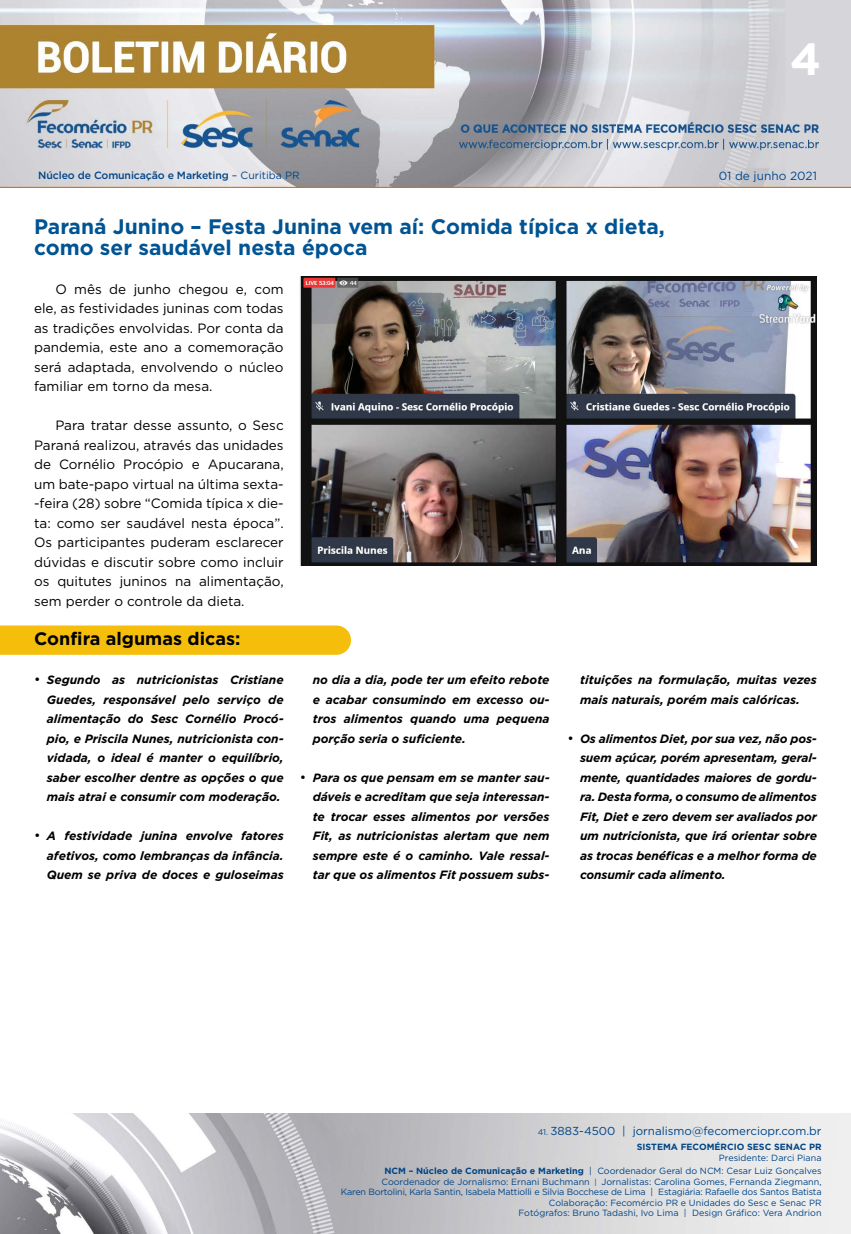
<style>
.page{position:relative;width:851px;height:1234px;background:#fff}
.page>*{position:absolute;margin:0;border:0;box-sizing:border-box;transform-origin:0 0}
.t1{font:700 45px "Gotham";color:#fff}
.t2{font:700 21px/21px "Gotham";color:#005493}
.t3{font:700 18px "Gotham";color:#000}
.t4{font:13.5px/19.5px "Gotham";color:#000;text-align:justify}
.t5{font:italic 700 12px/19.5px "Gotham";color:#000;text-align:justify}
.t6{font:11.85px "Gotham";color:#004a93}
.t7{font:11.55px "Gotham";color:#004587}
.t8{font:500 10.5px "Gotham";letter-spacing:-.01em;color:#004587}
.t9{font:9px/10.5px "Gotham";color:#004587;text-align:right}
.t10{font:700 9px "Gotham";color:#004587}
.s1{font-weight:400}
.s2{font-weight:400;font-style:normal;font-size:13.5px}
.s3{font-size:8.25px}
.s4{font-weight:700}
.s5{font-size:7.65px}
</style>
<div class="page">
<img style="left:0;top:0;width:850px;height:188px">
<img style="left:0;top:1113px;width:850px;height:120px">
<div style="left:0;top:625px;width:351px;height:29px;background:#f5be0b"></div>
<img style="left:300px;top:276px;width:516px;height:289px">
<h1 class="t1" style="left:790px;top:29px;width:33px">4</h1>
<p class="t8" style="left:38px;top:168px;width:263px">Núcleo de Comunicação e Marketing <span class="s1">– Curitiba PR</span></p>
<p class="t6" style="left:718px;top:168px;width:100px">01 de junho 2021</p>
<h2 class="t2" style="left:34px;top:216px;width:632px">Paraná Junino – Festa Junina vem aí: Comida típica x dieta, como ser saudável nesta época</h2>
<p class="t4" style="left:34px;top:279px;width:251px;text-indent:21px">O mês de junho chegou e, com ele, as festividades juninas com todas as tradições envolvidas. Por conta da pandemia, este ano a comemoração será adaptada, envolvendo o núcleo familiar em torno da mesa.</p>
<p class="t4" style="left:34px;top:415px;width:251px;text-indent:21px">Para tratar desse assunto, o Sesc Paraná realizou, através das unidades de Cornélio Procópio e Apucarana, um bate-papo virtual na última sexta--feira (28) sobre “Comida típica x die&shy;ta: como ser saudável nesta época”.<br>Os participantes puderam esclarecer dúvidas e discutir sobre como incluir os quitutes juninos na alimentação, sem perder o controle da dieta.</p>
<h3 class="t3" style="left:34px;top:626px;width:208px">Confira algumas dicas:</h3>
<p class="t5" style="left:47px;top:669px;width:238px;text-indent:-13px"><span class="s2">•</span> Segundo as nutricionistas Cristiane Guedes, responsável pelo serviço de alimentação do Sesc Cornélio Procó&shy;pio, e Priscila Nunes, nutricionista con&shy;vidada, o ideal é manter o equilíbrio, saber escolher dentre as opções o que mais atrai e consumir com moderação.</p>
<p class="t5" style="left:47px;top:825px;width:238px;text-indent:-13px"><span class="s2">•</span> A festividade junina envolve fatores afetivos, como lembranças da infância.<br>Quem se priva de doces e guloseimas</p>
<p class="t5" style="left:313px;top:669px;width:238px">no dia a dia, pode ter um efeito rebote e acabar consumindo em excesso ou&shy;tros alimentos quando uma pequena porção seria o suficiente.</p>
<p class="t5" style="left:313px;top:767px;width:238px;text-indent:-13px"><span class="s2">•</span> Para os que pensam em se manter sau&shy;dáveis e acreditam que seja interessan&shy;te trocar esses alimentos por versões Fit, as nutricionistas alertam que nem sempre este é o caminho. Vale ressal&shy;tar que os alimentos Fit possuem subs-</p>
<p class="t5" style="left:580px;top:669px;width:238px">tituições na formulação, muitas vezes mais naturais, porém mais calóricas.</p>
<p class="t5" style="left:580px;top:728px;width:238px;text-indent:-13px"><span class="s2">•</span> Os alimentos Diet, por sua vez, não pos&shy;suem açúcar, porém apresentam, geral&shy;mente, quantidades maiores de gordu&shy;ra. Desta forma, o consumo de alimentos Fit, Diet e zero devem ser avaliados por um nutricionista, que irá orientar sobre as trocas benéficas e a melhor forma de consumir cada alimento.</p>
<p class="t7" style="left:537px;top:1123px;width:285px"><span class="s3">41.</span> 3883-4500 | jornalismo@fecomerciopr.com.br</p>
<p class="t10" style="left:636px;top:1140px;width:186px">SISTEMA FECOMÉRCIO SESC SENAC PR</p>
<p class="t9" style="left:384px;top:1150px;width:438px;line-height:13.5px">Presidente: Darci Piana<br><span class="s4">NCM – Núcleo de Comunicação e Marketing</span> | Coordenador Geral do NCM: Cesar Luiz Gonçalves</p>
<p class="t9" style="left:341px;top:1175px;width:482px">Coordenador de Jornalismo: Ernani Buchmann <span class="s5">|</span> Jornalistas: Carolina Gomes, Fernanda Ziegmann,<br>Karen Bortolini, Karla Santin, Isabela Mattiolli e Silvia Bocchese de Lima | Estagiária: Rafaelle dos Santos Batista Colaboração: Fecomércio PR e Unidades do Sesc e Senac PR<br>Fotógrafos: Bruno Tadashi, Ivo Lima | Design Gráfico: Vera Andrion</p>
</div>
